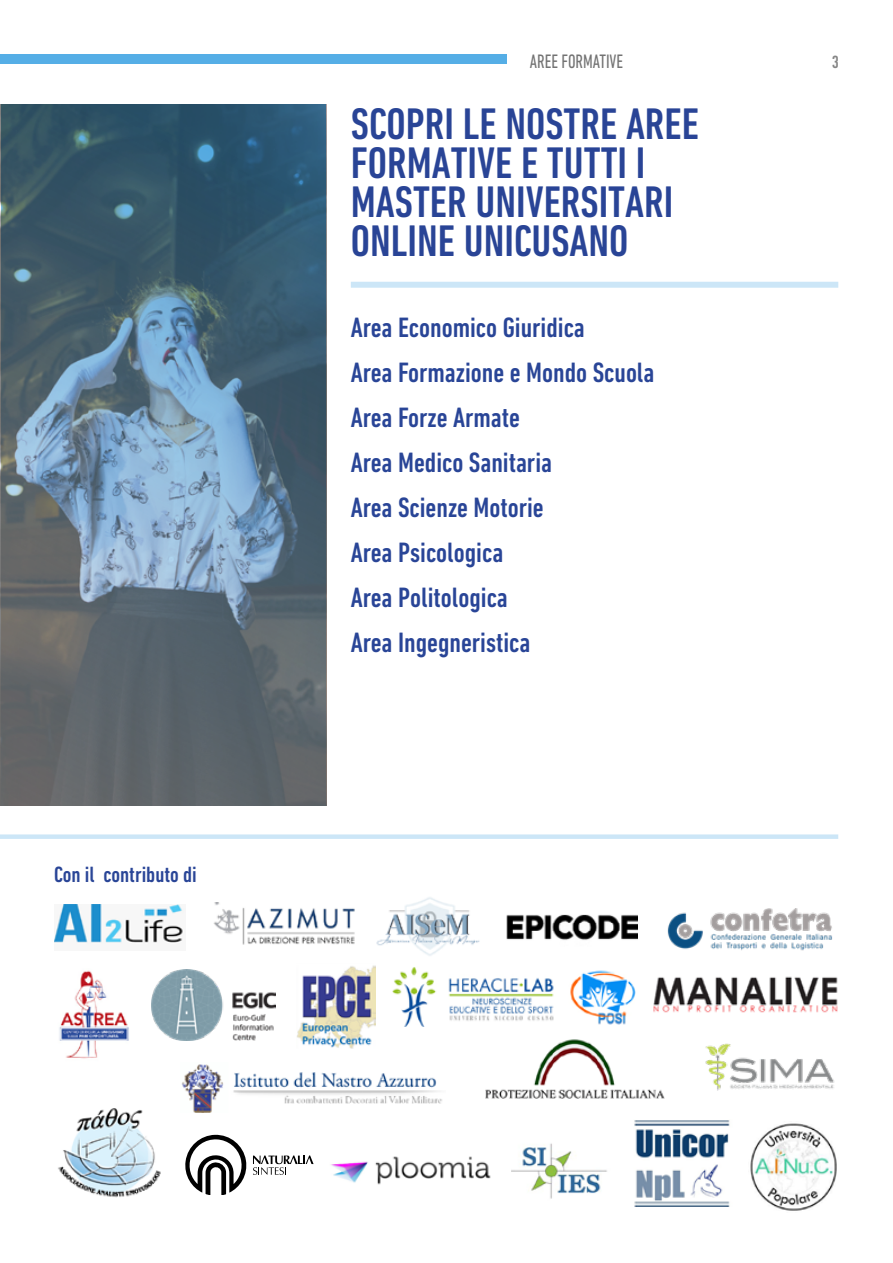
<style>
.page{position:relative;width:893px;height:1263px;background:#fff}
.page>*{position:absolute;margin:0;border:0;box-sizing:border-box;transform-origin:0 0}
.t1{font:500 condensed 45px/39px "DIN Next LT Pro";color:#294496}
.t2{font:500 condensed 28.5px/45px "DIN Next LT Pro";color:#294597}
.t3{font:500 condensed 22.5px "DIN Next LT Pro";color:#294597}
.t4{font:condensed 19.8px "DIN Next LT Pro";color:#737373;scale:.91 1}
.t5{font:500 condensed 18px "DIN Next LT Pro";color:#878787}
</style>
<div class="page">
<img style="left:512px;top:1143px;width:95px;height:56px">
<img style="left:485px;top:1039px;width:180px;height:59px">
<img style="left:54px;top:904px;width:129px;height:39px">
<img style="left:213px;top:902px;width:142px;height:43px">
<img style="left:667px;top:908px;width:165px;height:43px">
<img style="left:182px;top:1064px;width:260px;height:48px">
<img style="left:654px;top:976px;width:184px;height:37px">
<img style="left:58px;top:1108px;width:103px;height:90px">
<img style="left:59px;top:970px;width:70px;height:89px">
<img style="left:152px;top:969px;width:124px;height:71px">
<img style="left:297px;top:965px;width:79px;height:84px">
<img style="left:506px;top:914px;width:132px;height:26px">
<img style="left:392px;top:967px;width:244px;height:60px">
<img style="left:331px;top:1156px;width:160px;height:29px">
<img style="left:705px;top:1043px;width:130px;height:48px">
<img style="left:634px;top:1120px;width:96px;height:86px">
<svg style="left:186px;top:1134px;width:127px;height:60px"></svg>
<img style="left:750px;top:1123px;width:87px;height:88px">
<svg style="left:0;top:834px;width:838px;height:5px;background:#d1e8f7"></svg>
<img style="left:376px;top:897px;width:104px;height:59px">
<div style="left:0;top:54px;width:507px;height:10px;background:#55aee6"></div>
<svg style="left:2px;top:104px;width:324px;height:702px;background:#566e7e"></svg>
<p class="t3" style="left:54px;top:862px;width:144px">Con il contributo di</p>
<p class="t4" style="left:530px;top:50px;width:104px">AREE FORMATIVE</p>
<h1 class="t1" style="left:351px;top:104px;width:350px">SCOPRI LE NOSTRE AREE<br>FORMATIVE E TUTTI I<br>MASTER UNIVERSITARI<br>ONLINE UNICUSANO</h1>
<p class="t2" style="left:351px;top:304px;width:305px">Area Economico Giuridica<br>Area Formazione e Mondo Scuola<br>Area Forze Armate<br>Area Medico Sanitaria<br>Area Scienze Motorie<br>Area Psicologica<br>Area Politologica<br>Area Ingegneristica</p>
<p class="t5" style="left:832px;top:51px;width:9px">3</p>
</div>
